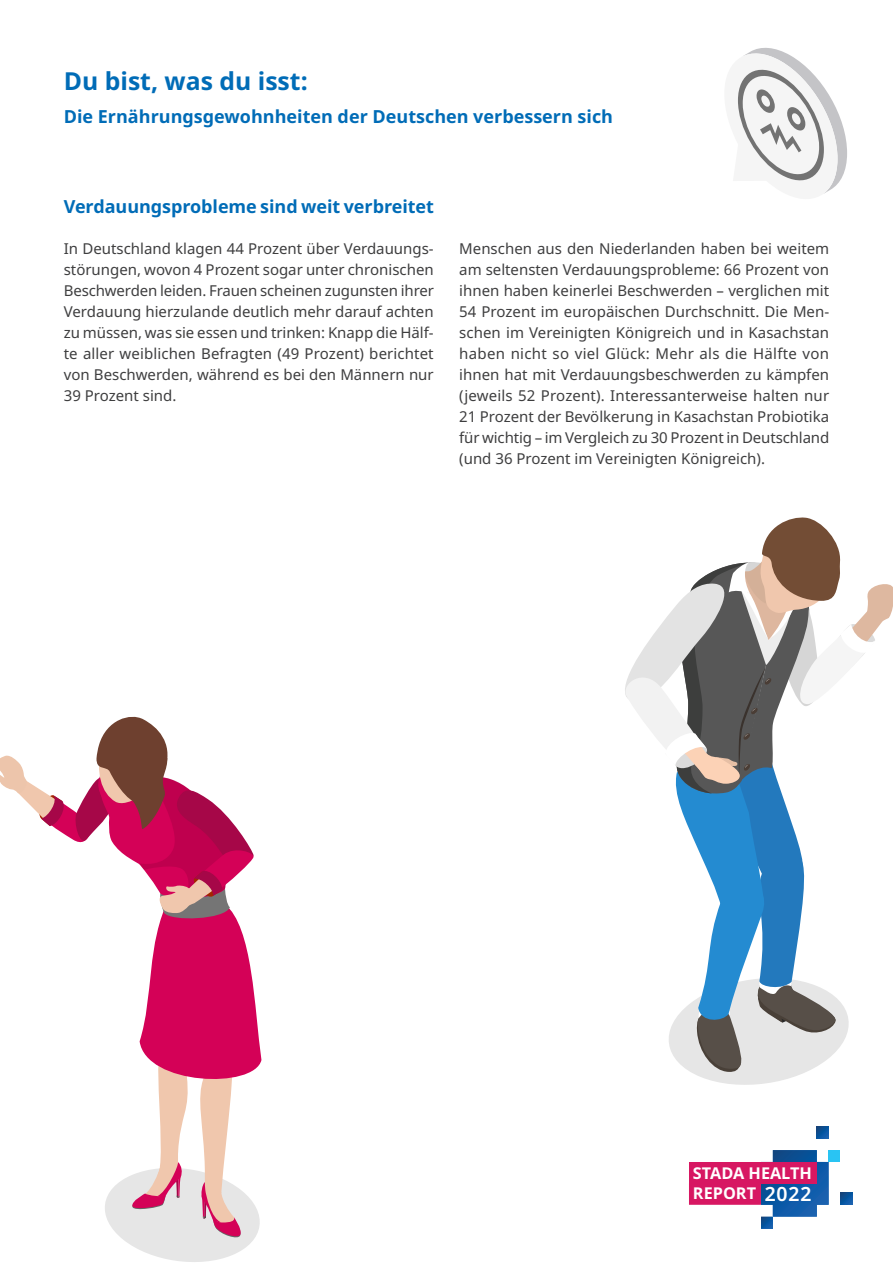
<style>
.page{position:relative;width:893px;height:1263px;background:#fff}
.page>*{position:absolute;margin:0;border:0;box-sizing:border-box;transform-origin:0 0}
.t1{font:700 24.75px "Noto Sans";color:#006cb7}
.t2{font:600 19.65px "Noto Sans";color:#fff}
.Fließtext{font:700 18px "Noto Sans";color:#006cb7}
.t3{font:700 16.2px/19.8px "Noto Sans";color:#fff}
.Fließtext-2{font:15px/21px "Noto Sans";color:#3e3e3f;text-align:justify}
</style>
<div class="page">
<svg style="left:0;top:716px;width:261px;height:546px"></svg>
<svg style="left:625px;top:517px;width:268px;height:568px"></svg>
<svg style="left:737px;top:48px;width:110px;height:146px"></svg>
<div style="left:828px;top:1150px;width:12px;height:12px;background:#29c4f3"></div>
<svg style="left:689px;top:1150px;width:140px;height:78px"></svg>
<div style="left:689px;top:1162px;width:128px;height:21px;background:#d71762"></div>
<svg style="left:817px;top:1126px;width:11px;height:12px"></svg>
<svg style="left:840px;top:1193px;width:12px;height:12px"></svg>
<p class="t1" style="left:64px;top:64px;width:245px">Du bist, was du isst:</p>
<p class="Fließtext" style="left:64px;top:103px;width:551px">Die Ernährungsgewohnheiten der Deutschen verbessern sich</p>
<p class="Fließtext" style="left:64px;top:194px;width:372px">Verdauungsprobleme sind weit verbreitet</p>
<p class="Fließtext-2" style="left:64px;top:238px;width:372px">In Deutschland klagen 44 Prozent über Verdauungs&shy;störungen, wovon 4 Prozent sogar unter chronischen Beschwerden leiden. Frauen scheinen zugunsten ihrer Verdauung hierzulande deutlich mehr darauf achten zu müssen, was sie essen und trinken: Knapp die Hälf&shy;te aller weiblichen Befragten (49 Prozent) berichtet von Beschwerden, während es bei den Männern nur 39 Prozent sind.</p>
<p class="Fließtext-2" style="left:459px;top:238px;width:372px">Menschen aus den Niederlanden haben bei weitem am seltensten Verdauungsprobleme: 66 Prozent von ihnen haben keinerlei Beschwerden – verglichen mit 54 Prozent im europäischen Durchschnitt. Die Men&shy;schen im Vereinigten Königreich und in Kasachstan haben nicht so viel Glück: Mehr als die Hälfte von ihnen hat mit Verdauungsbeschwerden zu kämpfen (jeweils 52 Prozent). Interessanterweise halten nur 21 Prozent der Bevölkerung in Kasachstan Probiotika für wichtig – im Vergleich zu 30 Prozent in Deutschland (und 36 Prozent im Vereinigten Königreich).</p>
<p class="t3" style="left:693px;top:1165px;width:121px">STADA HEALTH<br>REPORT</p>
<p class="t2" style="left:765px;top:1181px;width:48px">2022</p>
</div>
